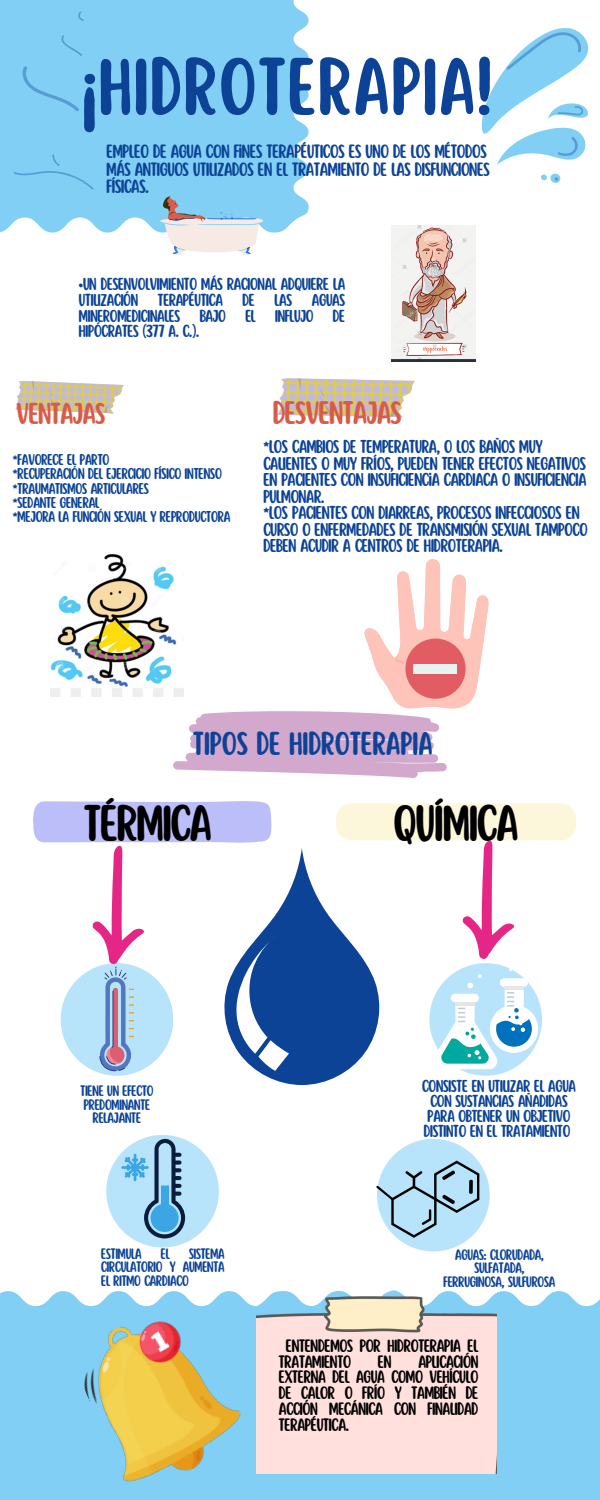
<style>
.page{position:relative;width:600px;height:1500px;background:#fff}
.page>*{position:absolute;margin:0;border:0;box-sizing:border-box;transform-origin:0 0}
.t1{font:71.6px "Scripter";color:#0c4396}
.t2{font:45px "Scripter";letter-spacing:-.055em;color:#000}
.t3{font:29px "Scripter";letter-spacing:-.03em;color:#0c4396}
.t4{font:28.6px "Scripter";letter-spacing:-.055em;color:#d95b47}
.t5{font:26.5px "Scripter";letter-spacing:-.055em;color:#d95b47}
.t6{font:16.9px/17.2px "Scripter";letter-spacing:-.055em;color:#0c4396}
.t7{font:16.3px/16.5px "Scripter";letter-spacing:-.055em;color:#0c4396}
.t8{font:15.7px/15.8px "Scripter";letter-spacing:-.055em;color:#000}
.t9{font:15.2px/15.8px "Scripter";letter-spacing:-.055em;color:#0c4396}
.t10{font:15.1px/15.2px "Scripter";letter-spacing:-.055em;color:#0c4396;text-align:center}
.t11{font:13.7px "Scripter";letter-spacing:-.055em;color:#0c4396}
.t12{font:13.3px/13.5px "Scripter";letter-spacing:-.055em;color:#0c4396;text-align:center}
</style>
<div class="page">
<div style="left:0;top:0;width:309px;height:233px;background:#81cff5"></div>
<svg style="left:0;top:1291px;width:243px;height:209px;background:#8ad2f5"></svg>
<svg style="left:243px;top:1290px;width:357px;height:210px;background:#8bd2f5"></svg>
<svg style="left:481px;top:28px;width:108px;height:155px"></svg>
<div style="left:15px;top:32px;width:82px;height:111px;background:#81cff5"></div>
<svg style="left:76px;top:10px;width:12px;height:12px"></svg>
<div style="left:6px;top:149px;width:104px;height:49px;background:#81cff5"></div>
<svg style="left:160px;top:196px;width:103px;height:59px;background:#c6d8e3"></svg>
<svg style="left:259px;top:848px;width:90px;height:237px;fill:#0c4396"></svg>
<div style="left:106px;top:1135px;width:113px;height:113px;background:#b7e4fa;border-radius:50%"></div>
<svg style="left:429px;top:963px;width:113px;height:113px"></svg>
<div style="left:377px;top:1139px;width:113px;height:112px;background:#b7e4fa;border-radius:50%"></div>
<img style="left:391px;top:225px;width:85px;height:136px">
<svg style="left:15px;top:380px;width:109px;height:34px"></svg>
<svg style="left:278px;top:313px;width:150px;height:105px"></svg>
<img style="left:50px;top:554px;width:123px;height:143px">
<svg style="left:173px;top:559px;width:316px;height:219px"></svg>
<svg style="left:33px;top:801px;width:256px;height:271px"></svg>
<svg style="left:121px;top:1139px;width:64px;height:99px"></svg>
<svg style="left:336px;top:804px;width:240px;height:265px"></svg>
<svg style="left:376px;top:1161px;width:105px;height:77px"></svg>
<img style="left:256px;top:1297px;width:240px;height:176px">
<img style="left:68px;top:1297px;width:185px;height:199px">
<p class="t1" style="left:81px;top:51px;width:413px">¡HIDROTERAPIA!</p>
<p class="t6" style="left:106px;top:144px;width:385px">EMPLEO DE AGUA CON FINES TERAPÉUTICOS ES UNO DE LOS MÉTODOS<br>MÁS ANTIGUOS UTILIZADOS EN EL TRATAMIENTO DE LAS DISFUNCIONES<br>FÍSICAS.</p>
<p class="t9" style="left:79px;top:277px;width:268px">•UN DESENVOLVIMIENTO MÁS RACIONAL ADQUIERE LA<br>UTILIZACIÓN</p>
<p class="t9" style="left:158px;top:293px;width:67px">TERAPÉUTICA</p>
<p class="t9" style="left:242px;top:293px;width:14px">DE</p>
<p class="t9" style="left:274px;top:293px;width:20px">LAS</p>
<p class="t9" style="left:79px;top:293px;width:268px;text-align:justify;text-indent:233px">AGUAS MINEROMEDICINALES BAJO EL INFLUJO DE HIPÓCRATES (377 A. C.).</p>
<p class="t5" style="left:16px;top:400px;width:91px">VENTAJAS</p>
<p class="t4" style="left:272px;top:398px;width:131px">DESVENTAJAS</p>
<p class="t11" style="left:13px;top:453px;width:99px">*FAVORECE EL PARTO</p>
<p class="t11" style="left:13px;top:467px;width:211px">*RECUPERACIÓN DEL EJERCICIO FÍSICO INTENSO</p>
<p class="t11" style="left:13px;top:481px;width:138px">*TRAUMATISMOS ARTICULARES</p>
<p class="t11" style="left:13px;top:496px;width:89px">*SEDANTE GENERAL</p>
<p class="t11" style="left:13px;top:510px;width:220px">*MEJORA LA FUNCIÓN SEXUAL Y REPRODUCTORA</p>
<p class="t7" style="left:263px;top:439px;width:325px">*LOS CAMBIOS DE TEMPERATURA, O LOS BAÑOS MUY CALIENTES O MUY FRÍOS, PUEDEN TENER EFECTOS NEGATIVOS EN PACIENTES CON INSUFICIENCIA CARDIACA O INSUFICIENCIA PULMONAR.</p>
<p class="t7" style="left:263px;top:505px;width:326px">*LOS PACIENTES CON DIARREAS, PROCESOS INFECCIOSOS EN<br>CURSO O ENFERMEDADES DE TRANSMISIÓN SEXUAL TAMPOCO<br>DEBEN ACUDIR A CENTROS DE HIDROTERAPIA.</p>
<p class="t3" style="left:193px;top:729px;width:242px">TIPOS DE HIDROTERAPIA</p>
<p class="t2" style="left:83px;top:800px;width:131px">TÉRMICA</p>
<p class="t12" style="left:80px;top:1085px;width:75px">TIENE UN EFECTO<br>PREDOMINANTE<br>RELAJANTE</p>
<p class="t2" style="left:393px;top:800px;width:128px">QUÍMICA</p>
<p class="t10" style="left:422px;top:1079px;width:156px">CONSISTE EN UTILIZAR EL AGUA<br>CON SUSTANCIAS AÑADIDAS<br>PARA OBTENER UN OBJETIVO<br>DISTINTO EN EL TRATAMIENTO</p>
<p class="t12" style="left:101px;top:1247px;width:42px">ESTIMULA</p>
<p class="t12" style="left:160px;top:1247px;width:11px">EL</p>
<p class="t12" style="left:101px;top:1247px;width:126px;text-align:justify;text-indent:88px">SISTEMA CIRCULATORIO Y AUMENTA EL RITMO CARDIACO</p>
<p class="t12" style="left:443px;top:1248px;width:114px">AGUAS: CLORUDADA,<br>SULFATADA,<br>FERRUGINOSA, SULFUROSA</p>
<p class="t8" style="left:279px;top:1338px;width:201px;text-indent:7px">ENTENDEMOS POR HIDROTERAPIA EL<br>TRATAMIENTO</p>
<p class="t8" style="left:279px;top:1354px;width:201px;text-align:justify;text-indent:139px">APLICACIÓN EXTERNA DEL AGUA COMO VEHÍCULO DE CALOR O FRÍO Y TAMBIÉN DE ACCIÓN MECÁNICA CON FINALIDAD TERAPÉUTICA.</p>
<p class="t8" style="left:378px;top:1354px;width:16px">EN</p>
</div>
